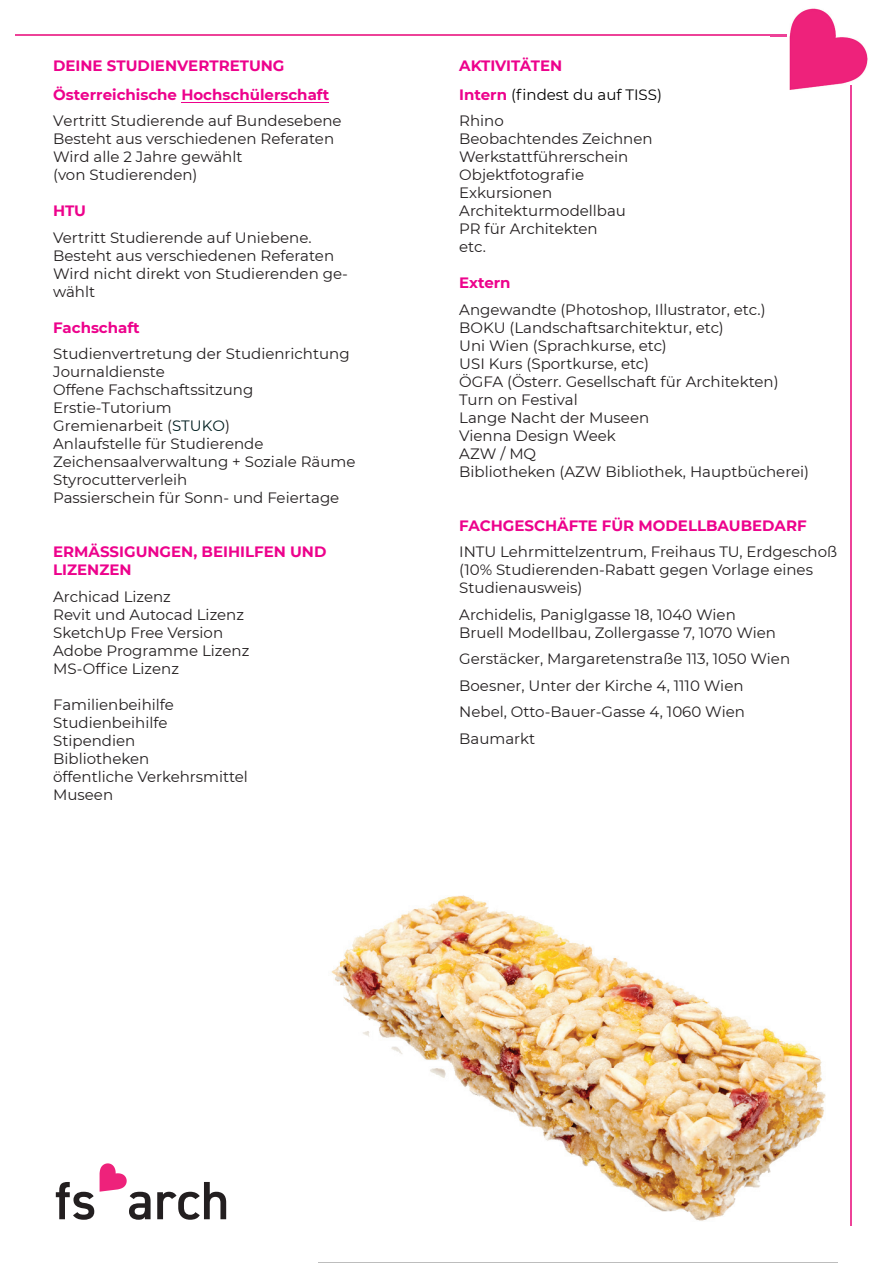
<style>
.page{position:relative;width:893px;height:1263px;background:#fff}
.page>*{position:absolute;margin:0;border:0;box-sizing:border-box;transform-origin:0 0}
.t1{font:600 54px "DIN2014";letter-spacing:.01em;color:#231f20}
.t2{font:15px/18px "Montserrat";color:#231f20}
.t3{font:700 15px/29px "Montserrat";color:#ed028c}
.t4{font:15px/29px "Montserrat";color:#000}
.s1{color:#001f20}
.s2{font-weight:700;color:#ed028c}
</style>
<div class="page">
<hr style="left:850px;top:85px;width:2px;height:1140px;background:#ed4298">
<hr style="left:15px;top:35px;width:772px;height:1px;background:#ed4298">
<hr style="left:182px;top:102px;width:147px;height:1px;background:#ed028c">
<svg style="left:100px;top:1163px;width:27px;height:29px"></svg>
<img style="left:771px;top:8px;width:97px;height:82px">
<svg style="left:771px;top:35px;width:16px;height:1px"></svg>
<img style="left:319px;top:895px;width:519px;height:368px">
<p class="t3" style="left:53px;top:50px;width:278px">DEINE STUDIENVERTRETUNG<br>Österreichische Hochschülerschaft</p>
<p class="t2" style="left:53px;top:111px;width:290px">Vertritt Studierende auf Bundesebene<br>Besteht aus verschiedenen Referaten<br>Wird alle 2 Jahre gewählt<br>(von Studierenden)</p>
<p class="t3" style="left:53px;top:196px;width:34px">HTU</p>
<p class="t2" style="left:53px;top:228px;width:296px">Vertritt Studierende auf Uniebene.<br>Besteht aus verschiedenen Referaten<br>Wird nicht direkt von Studierenden ge&shy;wählt</p>
<p class="t3" style="left:53px;top:312px;width:88px">Fachschaft</p>
<p class="t2" style="left:53px;top:344px;width:304px">Studienvertretung der Studienrichtung<br>Journaldienste<br>Offene Fachschaftssitzung<br>Erstie-Tutorium<br>Gremienarbeit (<span class="s1">STUKO</span>)<br>Anlaufstelle für Studierende<br>Zeichensaalverwaltung + Soziale Räume<br>Styrocutterverleih<br>Passierschein für Sonn- und Feiertage</p>
<p class="t3" style="left:53px;top:542px;width:275px;line-height:18px">ERMÄSSIGUNGEN, BEIHILFEN UND<br>LIZENZEN</p>
<p class="t2" style="left:53px;top:587px;width:198px">Archicad Lizenz<br>Revit und Autocad Lizenz<br>SketchUp Free Version<br>Adobe Programme Lizenz<br>MS-Office Lizenz</p>
<p class="t2" style="left:53px;top:695px;width:196px">Familienbeihilfe<br>Studienbeihilfe<br>Stipendien<br>Bibliotheken<br>öffentliche Verkehrsmittel<br>Museen</p>
<p class="t4" style="left:459px;top:50px;width:204px"><span class="s2">AKTIVITÄTEN<br>Intern</span> (findest du auf TISS)</p>
<p class="t2" style="left:459px;top:111px;width:195px">Rhino<br>Beobachtendes Zeichnen<br>Werkstattführerschein<br>Objektfotografie<br>Exkursionen<br>Architekturmodellbau<br>PR für Architekten<br>etc.</p>
<p class="t3" style="left:459px;top:268px;width:53px">Extern</p>
<p class="t2" style="left:459px;top:300px;width:351px">Angewandte (Photoshop, Illustrator, etc.)<br>BOKU (Landschaftsarchitektur, etc)<br>Uni Wien (Sprachkurse, etc)<br>USI Kurs (Sportkurse, etc)<br>ÖGFA (Österr. Gesellschaft für Architekten)<br>Turn on Festival<br>Lange Nacht der Museen<br>Vienna Design Week<br>AZW / MQ<br>Bibliotheken (AZW Bibliothek, Hauptbücherei)</p>
<p class="t3" style="left:459px;top:510px;width:349px">FACHGESCHÄFTE FÜR MODELLBAUBEDARF</p>
<p class="t2" style="left:459px;top:542px;width:379px">INTU Lehrmittelzentrum, Freihaus TU, Erdgeschoß (10% Studierenden-Rabatt gegen Vorlage eines<br>Studienausweis)</p>
<p class="t2" style="left:459px;top:605px;width:318px">Archidelis, Paniglgasse 18, 1040 Wien<br>Bruell Modellbau, Zollergasse 7, 1070 Wien</p>
<p class="t2" style="left:459px;top:645px;width:332px;line-height:26.5px">Gerstäcker, Margaretenstraße 113, 1050 Wien<br>Boesner, Unter der Kirche 4, 1110 Wien<br>Nebel, Otto-Bauer-Gasse 4, 1060 Wien<br>Baumarkt</p>
<h1 class="t1" style="left:55px;top:1165px;width:176px">fs arch</h1>
</div>
